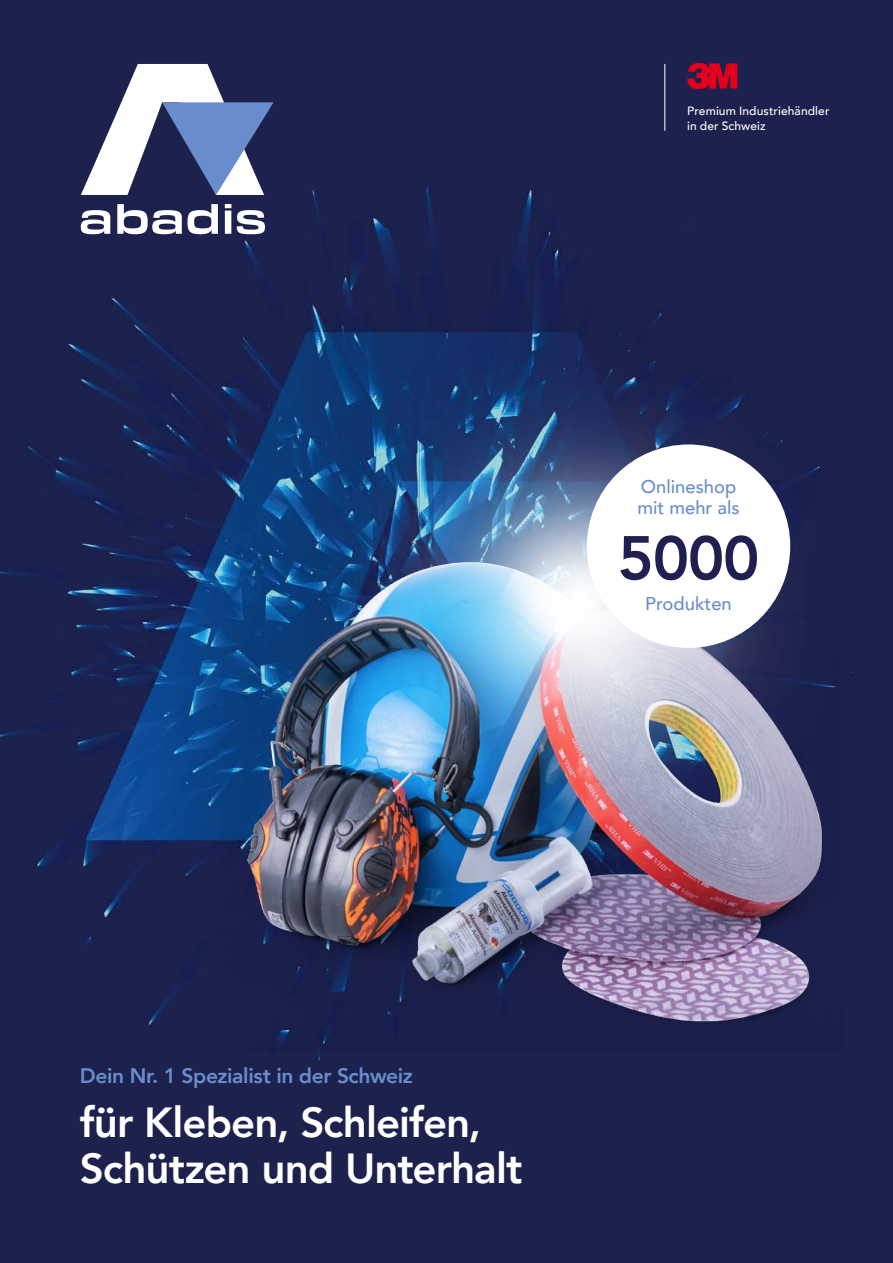
<style>
.page{position:relative;width:893px;height:1263px;background:#fff}
.page>*{position:absolute;margin:0;border:0;box-sizing:border-box;transform-origin:0 0}
.t1{font:800 61.35px "Avenir";color:#1f204f}
.t2{font:800 42px/46.5px "Avenir";letter-spacing:-.02em;color:#fff}
.t3{font:800 21px "Avenir";letter-spacing:-.02em;color:#698dcc}
.t4{font:500 18.45px/21.5px "Avenir";color:#698dcc}
.t5{font:500 12px/15px "Avenir";letter-spacing:.01em;color:#fff}
</style>
<div class="page">
<img style="left:0;top:0;width:893px;height:1263px">
<img style="left:223px;top:550px;width:621px;height:502px">
<img style="left:300px;top:306px;width:561px;height:592px">
<div style="left:587px;top:444px;width:203px;height:204px;background:#fff;border-radius:50%"></div>
<svg style="left:81px;top:64px;width:193px;height:170px"></svg>
<svg style="left:687px;top:63px;width:50px;height:26px"></svg>
<hr style="left:665px;top:64px;width:1px;height:67px;background:#fff">
<p class="t5" style="left:687px;top:103px;width:144px">Premium Industriehändler in der Schweiz</p>
<p class="t4" style="left:637px;top:475px;width:104px">Onlineshop mit mehr als</p>
<h1 class="t1" style="left:618px;top:510px;width:143px">5000</h1>
<p class="t4" style="left:645px;top:592px;width:88px">Produkten</p>
<p class="t3" style="left:80px;top:1059px;width:334px">Dein Nr. 1 Spezialist in der Schweiz</p>
<p class="t2" style="left:80px;top:1099px;width:444px">für Kleben, Schleifen,<br>Schützen und Unterhalt</p>
</div>
